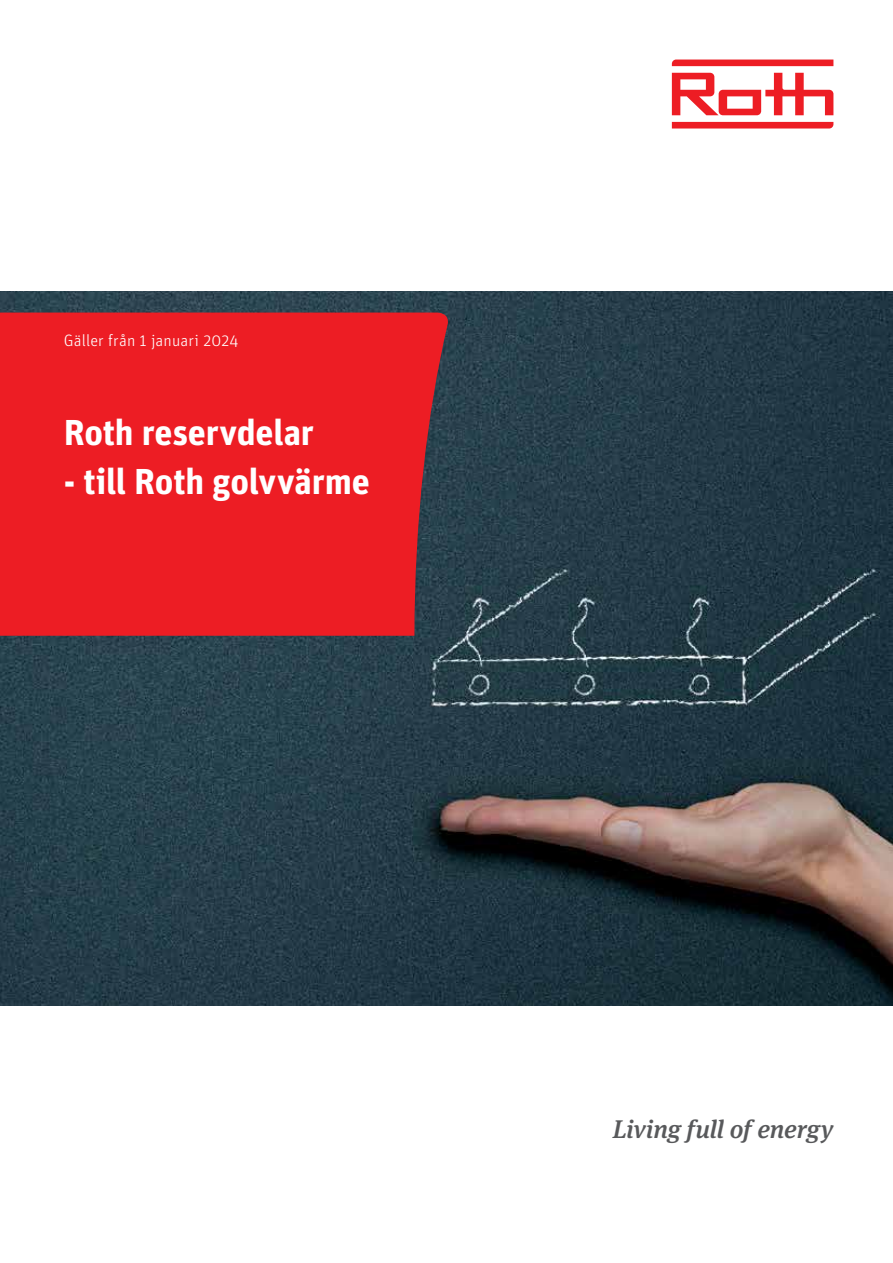
<style>
.page{position:relative;width:893px;height:1263px;background:#fff}
.page>*{position:absolute;margin:0;border:0;box-sizing:border-box;transform-origin:0 0}
.t1{font:700 36px "Unit OT";letter-spacing:-.005em;color:#fff}
.t2{font:italic 500 25.5px "Meta Serif OT";letter-spacing:-.005em;color:#58595b}
.t3{font:300 16.5px "Unit OT";letter-spacing:.01em;color:#fff}
</style>
<div class="page">
<img style="left:0;top:291px;width:893px;height:715px">
<div style="left:0;top:313px;width:450px;height:323px;background:#ed1d24"></div>
<svg style="left:672px;top:122px;width:161px;height:7px"></svg>
<svg style="left:672px;top:60px;width:161px;height:6px"></svg>
<svg style="left:672px;top:73px;width:161px;height:42px"></svg>
<p class="t3" style="left:64px;top:330px;width:176px">Gäller från 1 januari 2024</p>
<p class="t1" style="left:64px;top:409px;width:252px">Roth reservdelar</p>
<p class="t1" style="left:64px;top:458px;width:308px">- till Roth golvvärme</p>
<p class="t2" style="left:613px;top:1113px;width:222px">Living full of energy</p>
</div>
